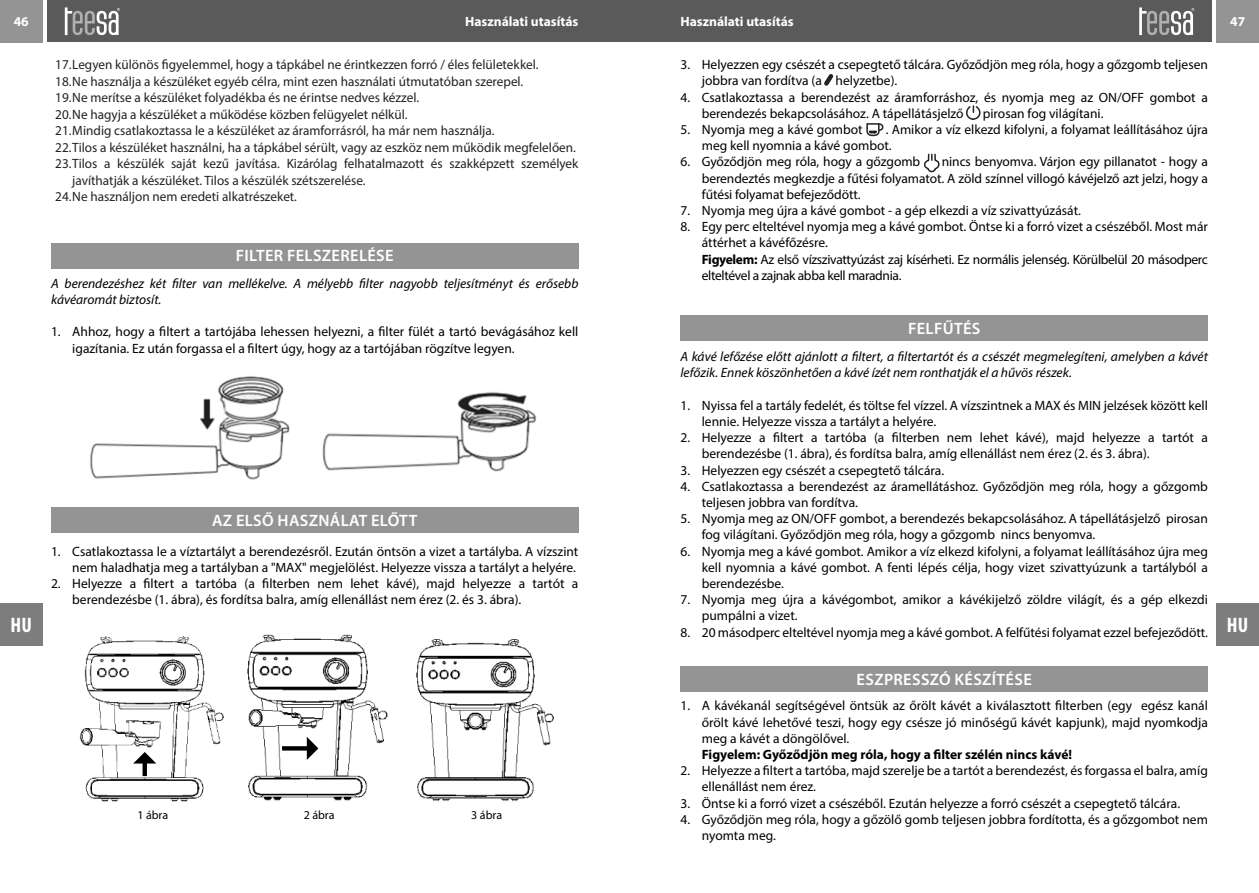
<style>
.page{position:relative;width:1259px;height:893px;background:#fff}
.page>*{position:absolute;margin:0;border:0;box-sizing:border-box;transform-origin:0 0}
.t1{font:700 condensed 21px "Myriad Pro";color:#fff}
.t2{font:600 16.5px "Myriad Pro";letter-spacing:.02em;color:#fff}
.t3{font:13.5px/16.2px "Myriad Pro";color:#000}
.t4{font:13.5px "Myriad Pro";color:#222}
.t5{font:italic 13.5px/16.2px "Myriad Pro";color:#000}
.t6{font:13.5px/16.2px "Myriad Pro";letter-spacing:-.025em;color:#000}
.t7{font:700 13.5px "Myriad Pro";color:#000}
.t8{font:700 13.5px "Myriad Pro";color:#fff}
.t9{font:12px "Myriad Pro";color:#000}
.s1{font-weight:700}
</style>
<div class="page">
<div style="left:629px;top:0;width:583px;height:42px;background:#5a5a5a"></div>
<div style="left:47px;top:0;width:582px;height:42px;background:#5a5a5a"></div>
<div style="left:0;top:0;width:43px;height:43px;background:#949494"></div>
<div style="left:1216px;top:0;width:43px;height:43px;background:#949494"></div>
<svg style="left:65px;top:7px;width:55px;height:28px"></svg>
<svg style="left:1139px;top:7px;width:55px;height:28px"></svg>
<div style="left:1216px;top:603px;width:43px;height:43px;background:#7d7d7d"></div>
<div style="left:0;top:603px;width:43px;height:43px;background:#7d7d7d"></div>
<div style="left:51px;top:243px;width:527px;height:25px;background:#949494"></div>
<img style="left:90px;top:376px;width:200px;height:104px">
<img style="left:322px;top:392px;width:215px;height:79px">
<div style="left:51px;top:507px;width:527px;height:26px;background:#949494"></div>
<img style="left:79px;top:636px;width:145px;height:166px">
<img style="left:247px;top:634px;width:141px;height:167px">
<img style="left:416px;top:639px;width:138px;height:162px">
<svg style="left:133px;top:752px;width:23px;height:24px"></svg>
<svg style="left:282px;top:737px;width:36px;height:23px"></svg>
<svg style="left:824px;top:74px;width:10px;height:12px"></svg>
<svg style="left:866px;top:123px;width:18px;height:14px"></svg>
<svg style="left:966px;top:105px;width:15px;height:15px"></svg>
<svg style="left:924px;top:153px;width:16px;height:20px"></svg>
<div style="left:680px;top:315px;width:528px;height:26px;background:#949494"></div>
<div style="left:680px;top:666px;width:528px;height:26px;background:#949494"></div>
<p class="t8" style="left:14px;top:16px;width:16px">46</p>
<p class="t8" style="left:465px;top:16px;width:115px">Használati utasítás</p>
<p class="t8" style="left:680px;top:16px;width:115px">Használati utasítás</p>
<p class="t8" style="left:1230px;top:16px;width:16px">47</p>
<p class="t4" style="left:55px;top:59px;width:485px">17.Legyen különös figyelemmel, hogy a tápkábel ne érintkezzen forró / éles felületekkel.</p>
<p class="t4" style="left:55px;top:75px;width:469px">18.Ne használja a készüléket egyéb célra, mint ezen használati útmutatóban szerepel.</p>
<p class="t4" style="left:55px;top:92px;width:365px">19.Ne merítse a készüléket folyadékba és ne érintse nedves kézzel.</p>
<p class="t4" style="left:55px;top:108px;width:354px">20.Ne hagyja a készüléket a működése közben felügyelet nélkül.</p>
<p class="t4" style="left:55px;top:125px;width:441px">21.Mindig csatlakoztassa le a készüléket az áramforrásról, ha már nem használja.</p>
<p class="t4" style="left:55px;top:141px;width:522px">22.Tilos a készüléket használni, ha a tápkábel sérült, vagy az eszköz nem működik megfelelően.</p>
<p class="t4" style="left:55px;top:158px;width:524px">23.Tilos a készülék saját kezű javítása. Kizárólag felhatalmazott és szakképzett személyek</p>
<p class="t4" style="left:72px;top:174px;width:295px">javíthatják a készüléket. Tilos a készülék szétszerelése.</p>
<p class="t4" style="left:55px;top:191px;width:243px">24.Ne használjon nem eredeti alkatrészeket.</p>
<p class="t3" style="left:702px;top:58px;width:507px;text-indent:-21px">3. Helyezzen egy csészét a csepegtető tálcára. Győződjön meg róla, hogy a gőzgomb teljesen jobbra van fordítva (a helyzetbe).</p>
<p class="t3" style="left:702px;top:90px;width:507px;text-indent:-21px">4. Csatlakoztassa a berendezést az áramforráshoz, és nyomja meg az ON/OFF gombot a berendezés bekapcsolásához. A tápellátásjelző</p>
<p class="t3" style="left:982px;top:106px;width:122px">pirosan fog világítani.</p>
<p class="t3" style="left:702px;top:122px;width:507px;text-indent:184px">. Amikor a víz elkezd kifolyni, a folyamat leállításához újra meg kell nyomnia a kávé gombot.</p>
<p class="t3" style="left:680px;top:155px;width:241px">6. Győződjön meg róla, hogy a gőzgomb</p>
<p class="t3" style="left:680px;top:122px;width:184px">5. Nyomja meg a kávé gombot</p>
<p class="t3" style="left:702px;top:155px;width:507px;text-align:justify;text-indent:240px">nincs benyomva. Várjon egy pillanatot - hogy a berendeztés megkezdje a fűtési folyamatot. A zöld színnel villogó kávéjelző azt jelzi, hogy a fűtési folyamat befejeződött.</p>
<p class="t3" style="left:680px;top:203px;width:402px">7. Nyomja meg újra a kávé gombot - a gép elkezdi a víz szivattyúzását.</p>
<p class="t6" style="left:702px;top:220px;width:507px;text-indent:-21px">8. Egy perc elteltével nyomja meg a kávé gombot. Öntse ki a forró vizet a csészéből. Most már áttérhet a kávéfőzésre.<br><span class="s1">Figyelem:</span> Az első vízszivattyúzást zaj kísérheti. Ez normális jelenség. Körülbelül 20 másodperc elteltével a zajnak abba kell maradnia.</p>
<p class="t2" style="left:908px;top:321px;width:74px">FELFŰTÉS</p>
<p class="t2" style="left:236px;top:249px;width:159px">FILTER FELSZERELÉSE</p>
<p class="t5" style="left:51px;top:276px;width:529px">A berendezéshez két filter van mellékelve. A mélyebb filter nagyobb teljesítményt és erősebb kávéaromát biztosít.</p>
<p class="t3" style="left:72px;top:325px;width:507px;text-indent:-21px">1. Ahhoz, hogy a filtert a tartójába lehessen helyezni, a filter fülét a tartó bevágásához kell igazítania. Ez után forgassa el a filtert úgy, hogy az a tartójában rögzítve legyen.</p>
<p class="t5" style="left:680px;top:350px;width:529px">A kávé lefőzése előtt ajánlott a filtert, a filtertartót és a csészét megmelegíteni, amelyben a kávét lefőzik. Ennek köszönhetően a kávé ízét nem ronthatják el a hűvös részek.</p>
<p class="t3" style="left:702px;top:398px;width:507px;text-indent:-21px">1. Nyissa fel a tartály fedelét, és töltse fel vízzel. A vízszintnek a MAX és MIN jelzések között kell lennie. Helyezze vissza a tartályt a helyére.</p>
<p class="t3" style="left:702px;top:431px;width:507px;text-indent:-21px">2. Helyezze a filtert a tartóba (a filterben nem lehet kávé), majd helyezze a tartót a berendezésbe (1. ábra), és fordítsa balra, amíg ellenállást nem érez (2. és 3. ábra).</p>
<p class="t3" style="left:680px;top:463px;width:265px">3. Helyezzen egy csészét a csepegtető tálcára.</p>
<p class="t3" style="left:702px;top:479px;width:507px;text-indent:-21px">4. Csatlakoztassa a berendezést az áramellátáshoz. Győződjön meg róla, hogy a gőzgomb teljesen jobbra van fordítva.</p>
<p class="t3" style="left:702px;top:512px;width:507px;text-indent:-21px">5. Nyomja meg az ON/OFF gombot, a berendezés bekapcsolásához. A tápellátásjelző pirosan fog világítani. Győződjön meg róla, hogy a gőzgomb nincs benyomva.</p>
<p class="t3" style="left:702px;top:544px;width:507px;text-align:justify;text-indent:-21px">6. Nyomja meg a kávé gombot. Amikor a víz elkezd kifolyni, a folyamat leállításához újra meg kell nyomnia a kávé gombot. A fenti lépés célja, hogy vizet szivattyúzunk a tartályból a berendezésbe.</p>
<p class="t3" style="left:702px;top:593px;width:507px;text-indent:-21px">7. Nyomja meg újra a kávégombot, amikor a kávékijelző zöldre világít, és a gép elkezdi pumpálni a vizet.</p>
<p class="t3" style="left:680px;top:625px;width:529px">8. 20 másodperc elteltével nyomja meg a kávé gombot. A felfűtési folyamat ezzel befejeződött.</p>
<p class="t2" style="left:212px;top:513px;width:207px">AZ ELSŐ HASZNÁLAT ELŐTT</p>
<p class="t3" style="left:51px;top:544px;width:529px;text-align:right">1. Csatlakoztassa le a víztartályt a berendezésről. Ezután öntsön a vizet a tartályba. A vízszint nem haladhatja meg a tartályban a "MAX" megjelölést. Helyezze vissza a tartályt a helyére.</p>
<p class="t3" style="left:72px;top:576px;width:507px;text-indent:-21px">2. Helyezze a filtert a tartóba (a filterben nem lehet kávé), majd helyezze a tartót a berendezésbe (1. ábra), és fordítsa balra, amíg ellenállást nem érez (2. és 3. ábra).</p>
<h1 class="t1" style="left:11px;top:616px;width:23px">HU</h1>
<h1 class="t1" style="left:1227px;top:616px;width:23px">HU</h1>
<p class="t9" style="left:137px;top:810px;width:32px">1 ábra</p>
<p class="t9" style="left:304px;top:810px;width:32px">2 ábra</p>
<p class="t9" style="left:471px;top:810px;width:32px">3 ábra</p>
<p class="t2" style="left:856px;top:672px;width:177px">ESZPRESSZÓ KÉSZÍTÉSE</p>
<p class="t3" style="left:702px;top:699px;width:507px;text-align:justify;text-indent:-21px">1. A kávékanál segítségével öntsük az őrölt kávét a kiválasztott filterben (egy egész kanál őrölt kávé lehetővé teszi, hogy egy csésze jó minőségű kávét kapjunk), majd nyomkodja meg a kávét a döngölővel.</p>
<p class="t7" style="left:702px;top:749px;width:372px">Figyelem: Győződjön meg róla, hogy a filter szélén nincs kávé!</p>
<p class="t3" style="left:702px;top:764px;width:507px;text-indent:-21px">2. Helyezze a filtert a tartóba, majd szerelje be a tartót a berendezést, és forgassa el balra, amíg ellenállást nem érez.</p>
<p class="t3" style="left:680px;top:796px;width:501px">3. Öntse ki a forró vizet a csészéből. Ezután helyezze a forró csészét a csepegtető tálcára.</p>
<p class="t3" style="left:702px;top:812px;width:507px;text-indent:-21px">4. Győződjön meg róla, hogy a gőzölő gomb teljesen jobbra fordította, és a gőzgombot nem nyomta meg.</p>
</div>
